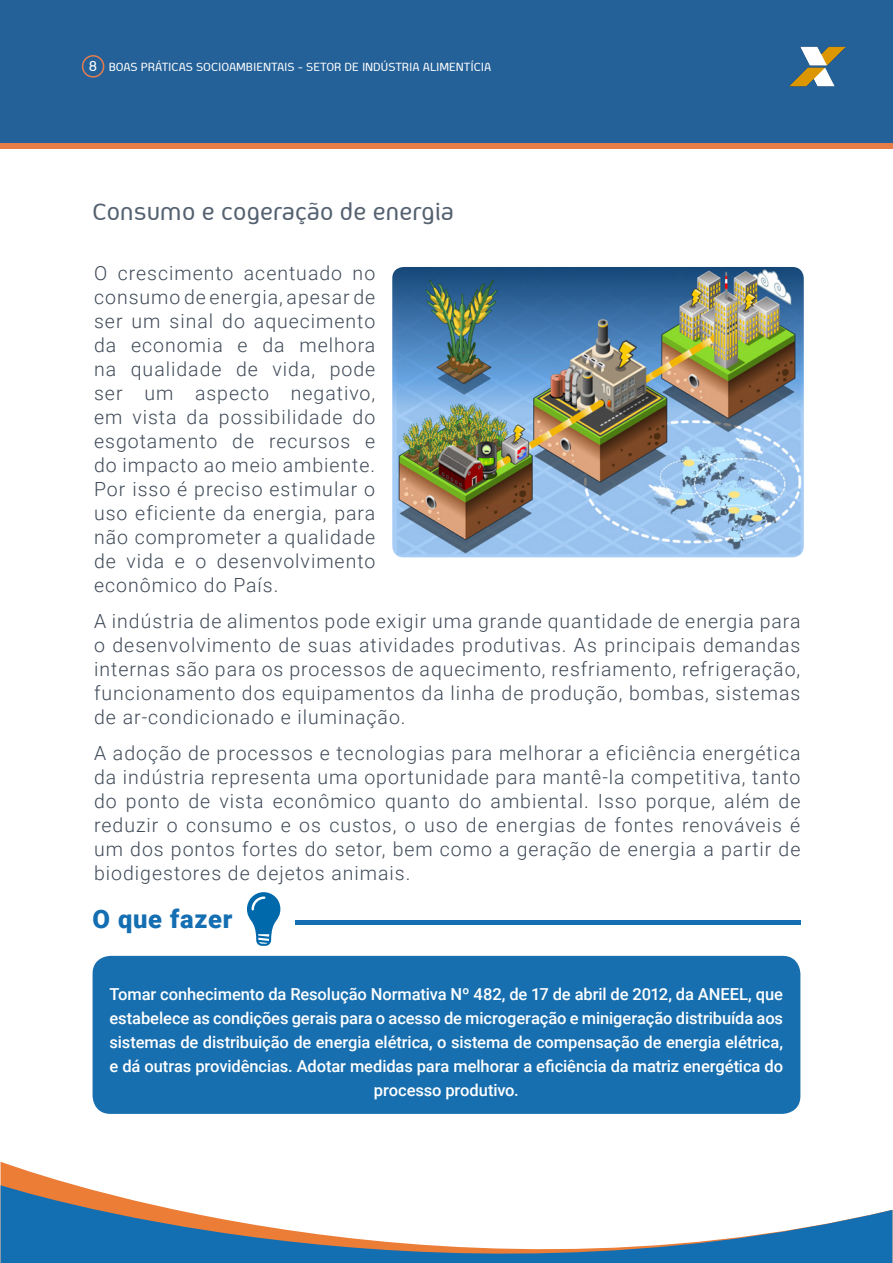
<style>
.page{position:relative;width:893px;height:1263px;background:#fff}
.page>*{position:absolute;margin:0;border:0;box-sizing:border-box;transform-origin:0 0}
.t1{font:500 27px "Aeroportal";color:#546170}
.White_center{font:900 25.5px "Roboto";letter-spacing:.03em;color:#146eb2}
.Black{font:300 19.5px/24px "Roboto";letter-spacing:.05em;color:#3f4a57;text-align:justify}
.White{font:500 16.5px/24px "Roboto";letter-spacing:-.005em;color:#fff;text-align:center}
.t2{font:500 13.5px "Aeroportal";color:#fff}
.s1{font-size:16.5px}
</style>
<div class="page">
<svg style="left:0;top:142px;width:893px;height:7px;background:#cc7953"></svg>
<div style="left:0;top:0;width:893px;height:142px;background:#246198"></div>
<img style="left:790px;top:46px;width:56px;height:41px">
<svg style="left:1px;top:1162px;width:74px;height:23px"></svg>
<svg style="left:1px;top:1185px;width:891px;height:78px"></svg>
<svg style="left:892px;top:1209px;width:1px;height:54px"></svg>
<div style="left:82px;top:55px;width:22px;height:23px;border:2px solid #e67d4f;border-radius:50%"></div>
<img style="left:392px;top:267px;width:412px;height:290px">
<div style="left:93px;top:956px;width:707px;height:158px;background:#176faf;border-radius:18px"></div>
<hr style="left:295px;top:921px;width:505px;height:4px;background:#146eb2">
<svg style="left:247px;top:892px;width:33px;height:54px"></svg>
<p class="t2" style="left:89px;top:60px;width:404px"><span class="s1">8</span> BOAS PRÁTICAS SOCIOAMBIENTAIS - SETOR DE INDÚSTRIA ALIMENTÍCIA</p>
<h1 class="t1" style="left:93px;top:198px;width:363px">Consumo e cogeração de energia</h1>
<p class="Black" style="left:94px;top:261px;width:283px">O crescimento acentuado no consumo de energia, apesar de ser um sinal do aquecimento da economia e da melhora na qualidade de vida, pode ser um aspecto negativo, em vista da possibilidade do esgotamento de recursos e do impacto ao meio ambiente.<br>Por isso é preciso estimular o uso eficiente da energia, para não comprometer a qualidade de vida e o desenvolvimento econômico do País.</p>
<p class="Black" style="left:94px;top:609px;width:708px">A indústria de alimentos pode exigir uma grande quantidade de energia para o desenvolvimento de suas atividades produtivas. As principais demandas internas são para os processos de aquecimento, resfriamento, refrigeração, funcionamento dos equipamentos da linha de produção, bombas, sistemas de ar-condicionado e iluminação.</p>
<p class="Black" style="left:94px;top:741px;width:708px">A adoção de processos e tecnologias para melhorar a eficiência energética da indústria representa uma oportunidade para mantê-la competitiva, tanto do ponto de vista econômico quanto do ambiental. Isso porque, além de reduzir o consumo e os custos, o uso de energias de fontes renováveis é um dos pontos fortes do setor, bem como a geração de energia a partir de biodigestores de dejetos animais.</p>
<p class="White_center" style="left:93px;top:901px;width:141px">O que fazer</p>
<p class="White" style="left:110px;top:982px;width:675px">Tomar conhecimento da Resolução Normativa Nº 482, de 17 de abril de 2012, da ANEEL, que estabelece as condições gerais para o acesso de microgeração e minigeração distribuída aos sistemas de distribuição de energia elétrica, o sistema de compensação de energia elétrica, e dá outras providências. Adotar medidas para melhorar a eficiência da matriz energética do processo produtivo.</p>
</div>
